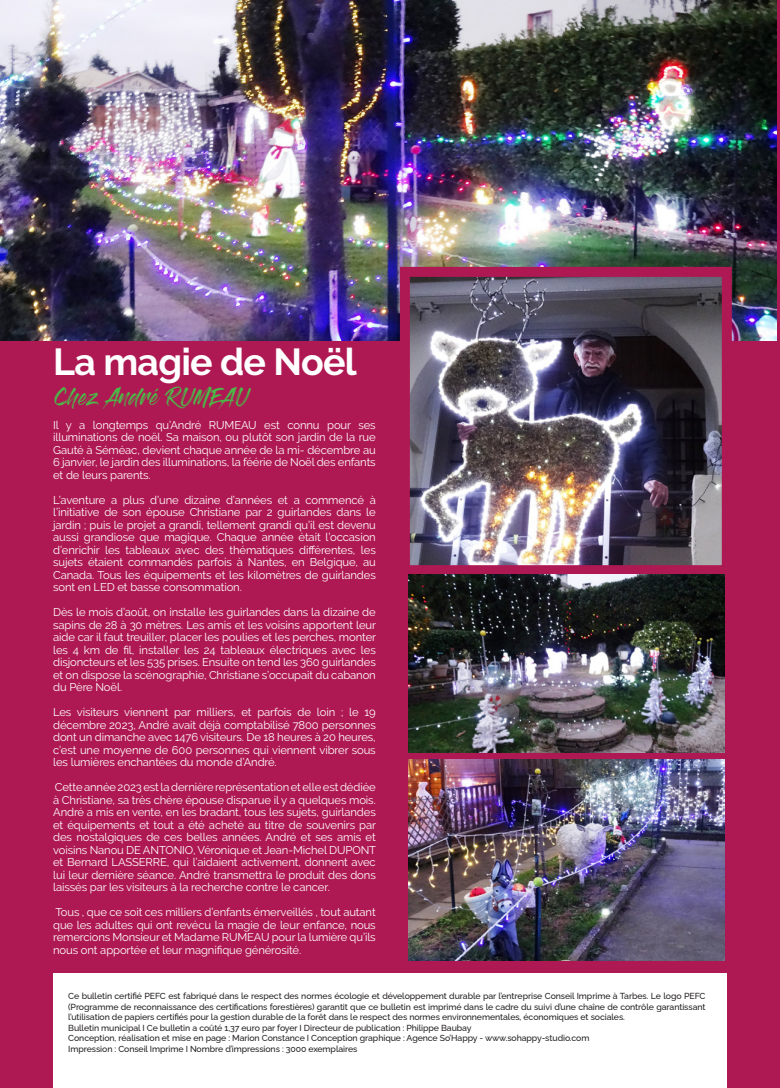
<style>
.page{position:relative;width:780px;height:1088px;background:#af1953}
.page>*{position:absolute;margin:0;border:0;box-sizing:border-box;transform-origin:0 0}
.t1{font:700 37.5px "Raleway";letter-spacing:-.02em;color:#fff}
.t2{font:17.5px "Gloss And Bloom";color:#4cb848}
.t3{font:11.25px/12.5px "Raleway";letter-spacing:-.01em;color:#fff;text-align:justify}
.t4{font:500 8.75px/10.5px "Raleway";letter-spacing:-.01em;color:#231f20}
</style>
<div class="page">
<div style="left:53px;top:973px;width:673px;height:115px;background:#fff"></div>
<img style="left:408px;top:759px;width:316px;height:202px">
<img style="left:0;top:0;width:776px;height:340px">
<img style="left:411px;top:278px;width:309px;height:286px">
<div style="left:400px;top:267px;width:331px;height:308px;border:10px solid #af1953"></div>
<img style="left:408px;top:574px;width:316px;height:178px">
<h1 class="t1" style="left:53px;top:341px;width:305px">La magie de Noël</h1>
<p class="t3" style="left:53px;top:419px;width:324px">Il y a longtemps qu’André RUMEAU est connu pour ses illuminations de noël. Sa maison, ou plutôt son jardin de la rue Gauté à Séméac, devient chaque année de la mi- décembre au 6 janvier, le jardin des illuminations, la féérie de Noël des enfants et de leurs parents.</p>
<p class="t3" style="left:53px;top:493px;width:324px">L’aventure a plus d’une dizaine d’années et a commencé à l’initiative de son épouse Christiane par 2 guirlandes dans le jardin ; puis le projet a grandi, tellement grandi qu’il est devenu aussi grandiose que magique. Chaque année était l’occasion d’enrichir les tableaux avec des thématiques différentes, les sujets étaient commandés parfois à Nantes, en Belgique, au Canada. Tous les équipements et les kilomètres de guirlandes sont en LED et basse consommation.</p>
<p class="t3" style="left:53px;top:606px;width:324px">Dès le mois d’août, on installe les guirlandes dans la dizaine de sapins de 28 à 30 mètres. Les amis et les voisins apportent leur aide car il faut treuiller, placer les poulies et les perches, monter les 4 km de fil, installer les 24 tableaux électriques avec les disjoncteurs et les 535 prises. Ensuite on tend les 360 guirlandes et on dispose la scénographie, Christiane s’occupait du cabanon du Père Noël.</p>
<p class="t3" style="left:53px;top:706px;width:324px">Les visiteurs viennent par milliers, et parfois de loin ; le 19 décembre 2023, André avait déjà comptabilisé 7800 personnes dont un dimanche avec 1476 visiteurs. De 18 heures à 20 heures, c’est une moyenne de 600 personnes qui viennent vibrer sous les lumières enchantées du monde d’André.</p>
<p class="t3" style="left:53px;top:781px;width:324px">Cette année 2023 est la dernière représentation et elle est dédiée à Christiane, sa très chère épouse disparue il y a quelques mois.<br>André a mis en vente, en les bradant, tous les sujets, guirlandes et équipements et tout a été acheté au titre de souvenirs par des nostalgiques de ces belles années. André et ses amis et voisins Nanou DE ANTONIO, Véronique et Jean-Michel DUPONT et Bernard LASSERRE, qui l’aidaient activement, donnent avec lui leur dernière séance. André transmettra le produit des dons laissés par les visiteurs à la recherche contre le cancer.</p>
<p class="t3" style="left:53px;top:906px;width:324px">Tous , que ce soit ces milliers d’enfants émerveillés , tout autant que les adultes qui ont revécu la magie de leur enfance, nous remercions Monsieur et Madame RUMEAU pour la lumière qu’ils nous ont apportée et leur magnifique générosité.</p>
<h2 class="t2" style="left:54px;top:389px;width:195px">Chez André R UM EAU</h2>
<p class="t4" style="left:68px;top:990px;width:638px">Ce bulletin certifié PEFC est fabriqué dans le respect des normes écologie et développement durable par l’entreprise Conseil Imprime à Tarbes. Le logo PEFC (Programme de reconnaissance des certifications forestières) garantit que ce bulletin est imprimé dans le cadre du suivi d’une chaîne de contrôle garantissant l’utilisation de papiers certifiés pour la gestion durable de la forêt dans le respect des normes environnementales, économiques et sociales.<br>Bulletin municipal I Ce bulletin a coûté 1,37 euro par foyer I Directeur de publication : Philippe Baubay<br>Conception, réalisation et mise en page : Marion Constance I Conception graphique : Agence So’Happy - www.sohappy-studio.com<br>Impression : Conseil Imprime I Nombre d’impressions : 3000 exemplaires</p>
</div>
